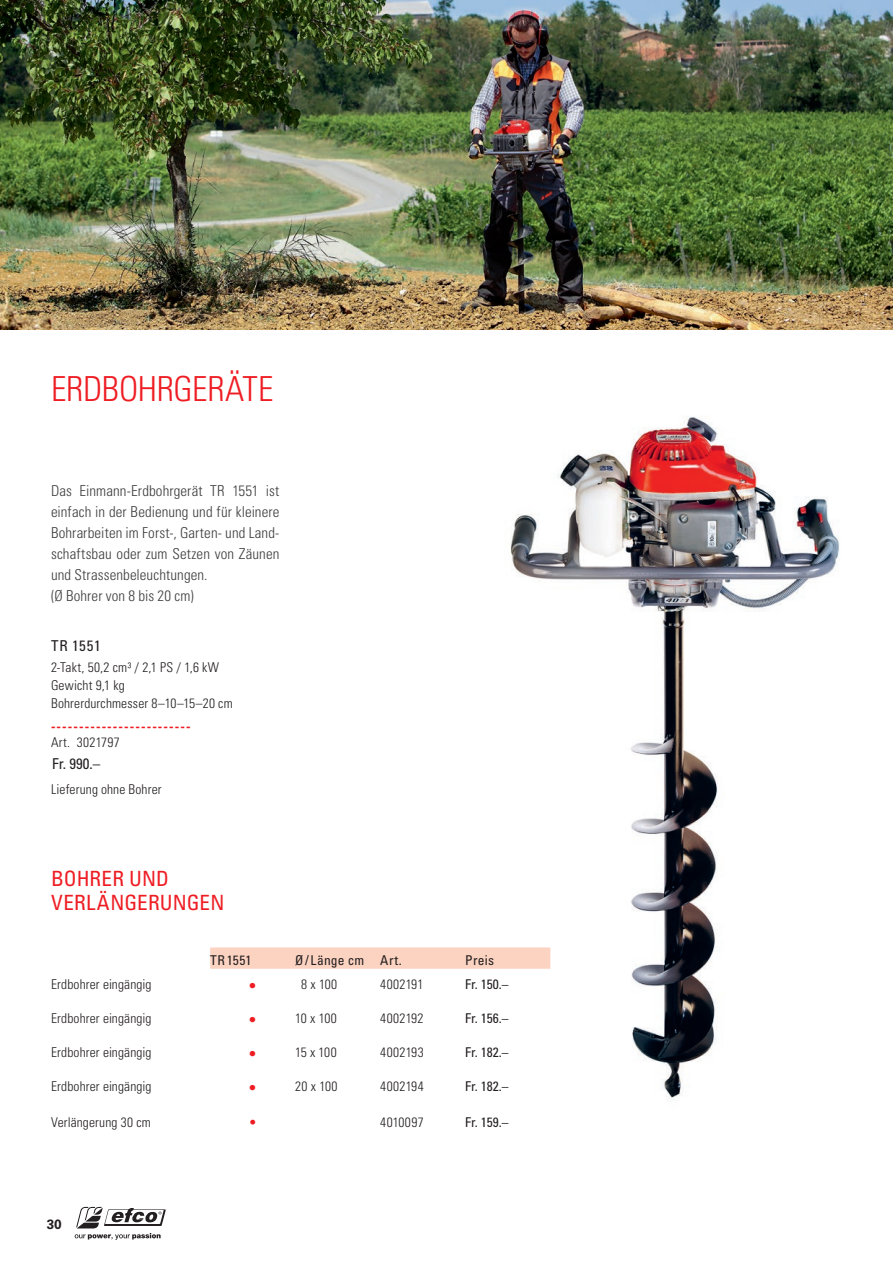
<style>
.page{position:relative;width:893px;height:1263px;background:#fff}
.page>*{position:absolute;margin:0;border:0;box-sizing:border-box;transform-origin:0 0}
._10_Seitentitel_Masc{font:300 condensed 34.5px "Univers LT Std";letter-spacing:-.01em;color:#ee1d23}
.Tabelle_Titel_Hero_B{font:condensed 21px/24px "Univers LT Pro";letter-spacing:.005em;color:#ee1d23}
._01_Grundschrift{font:300 condensed 15px/21px "Univers LT Std";letter-spacing:.005em;color:#3e3e3f;text-align:justify}
._60_Tabelle_Titel{font:condensed 15px "Univers LT Pro";letter-spacing:.015em;color:#231f20}
._66_Tabelle_Text{font:900 15px "Univers LT Pro 75";color:#ee1d23}
._66_Tabelle_Text-2{font:300 condensed 13.5px "Univers LT Std";letter-spacing:.01em;color:#231f20}
._67_Tabelle_Text_fet{font:condensed 13.5px "Univers LT Pro";color:#231f20}
._66_Tabelle_Text-3{font:300 condensed 13.5px "Univers LT Std";letter-spacing:.03em;color:#231f20}
._66_Tabelle_Text-4{font:700 13.5px/16.5px "Univers LT Std";color:#ee1d23}
.t1{font:700 13.5px "Univers LT Std";color:#231f20}
._66_Tabelle_Text-5{font:900 13.5px "Univers LT Pro 75";color:#ee1d23}
.s1{font-weight:300;font-stretch:condensed;color:#231f20}
</style>
<div class="page">
<svg style="left:75px;top:1206px;width:91px;height:34px"></svg>
<img style="left:510px;top:416px;width:330px;height:685px">
<img style="left:0;top:0;width:893px;height:330px">
<svg style="left:210px;top:947px;width:340px;height:22px;background:#fcd3c2"></svg>
<p class="_10_Seitentitel_Masc" style="left:51px;top:368px;width:224px">ERDBOHRGERÄTE</p>
<p class="_01_Grundschrift" style="left:51px;top:480px;width:230px">Das Einmann-Erdbohrgerät TR 1551 ist einfach in der Bedienung und für kleinere Bohrarbeiten im Forst-, Garten- und Land&shy;schaftsbau oder zum Setzen von Zäunen und Strassenbeleuchtungen.</p>
<p class="_01_Grundschrift" style="left:51px;top:585px;width:144px">(Ø Bohrer von 8 bis 20 cm)</p>
<p class="_60_Tabelle_Titel" style="left:51px;top:637px;width:51px">TR 1551</p>
<p class="_66_Tabelle_Text-3" style="left:51px;top:659px;width:170px">2-Takt, 50,2 cm³ / 2,1 PS / 1,6 kW</p>
<p class="_66_Tabelle_Text-2" style="left:51px;top:677px;width:75px">Gewicht 9,1 kg</p>
<p class="_66_Tabelle_Text-2" style="left:51px;top:695px;width:183px">Bohrerdurchmesser 8–10–15–20 cm</p>
<p class="_66_Tabelle_Text-4" style="left:51px;top:718px;width:141px">-------------------------<br><span class="s1">Art. 3021797</span></p>
<p class="_66_Tabelle_Text-2" style="left:51px;top:781px;width:112px">Lieferung ohne Bohrer</p>
<p class="_60_Tabelle_Titel" style="left:52px;top:754px;width:50px">Fr. 990.–</p>
<p class="Tabelle_Titel_Hero_B" style="left:51px;top:866px;width:175px">BOHRER UND<br>VERLÄNGERUNGEN</p>
<p class="_67_Tabelle_Text_fet" style="left:210px;top:951px;width:43px">TR1551</p>
<p class="_67_Tabelle_Text_fet" style="left:295px;top:951px;width:71px">Ø/ Länge cm</p>
<p class="_67_Tabelle_Text_fet" style="left:380px;top:951px;width:23px">Art.</p>
<p class="_67_Tabelle_Text_fet" style="left:465px;top:951px;width:30px">Preis</p>
<p class="_66_Tabelle_Text-2" style="left:51px;top:976px;width:102px">Erdbohrer eingängig</p>
<p class="_66_Tabelle_Text" style="left:249px;top:975px;width:9px">•</p>
<p class="_66_Tabelle_Text-2" style="left:301px;top:976px;width:37px">8 x 100</p>
<p class="_66_Tabelle_Text-2" style="left:380px;top:976px;width:45px">4002191</p>
<p class="_66_Tabelle_Text-2" style="left:51px;top:1010px;width:102px">Erdbohrer eingängig</p>
<p class="_66_Tabelle_Text" style="left:249px;top:1009px;width:9px">•</p>
<p class="_66_Tabelle_Text-2" style="left:295px;top:1010px;width:43px">10 x 100</p>
<p class="_66_Tabelle_Text-3" style="left:380px;top:1010px;width:45px">4002192</p>
<p class="_66_Tabelle_Text-2" style="left:51px;top:1044px;width:102px">Erdbohrer eingängig</p>
<p class="_66_Tabelle_Text" style="left:249px;top:1043px;width:9px">•</p>
<p class="_66_Tabelle_Text-2" style="left:295px;top:1044px;width:43px">15 x 100</p>
<p class="_66_Tabelle_Text-3" style="left:380px;top:1044px;width:45px">4002193</p>
<p class="_66_Tabelle_Text-2" style="left:51px;top:1078px;width:102px">Erdbohrer eingängig</p>
<p class="_66_Tabelle_Text" style="left:249px;top:1077px;width:9px">•</p>
<p class="_66_Tabelle_Text-2" style="left:295px;top:1078px;width:44px">20 x 100</p>
<p class="_66_Tabelle_Text-3" style="left:380px;top:1078px;width:45px">4002194</p>
<p class="_66_Tabelle_Text-2" style="left:51px;top:1114px;width:101px">Verlängerung 30 cm</p>
<p class="_66_Tabelle_Text-5" style="left:249px;top:1112px;width:8px">•</p>
<p class="_66_Tabelle_Text-3" style="left:380px;top:1114px;width:45px">4010097</p>
<p class="t1" style="left:47px;top:1216px;width:17px">30</p>
<p class="_67_Tabelle_Text_fet" style="left:465px;top:976px;width:45px">Fr. 150.–</p>
<p class="_67_Tabelle_Text_fet" style="left:465px;top:1010px;width:45px">Fr. 156.–</p>
<p class="_67_Tabelle_Text_fet" style="left:465px;top:1044px;width:45px">Fr. 182.–</p>
<p class="_67_Tabelle_Text_fet" style="left:465px;top:1078px;width:45px">Fr. 182.–</p>
<p class="_67_Tabelle_Text_fet" style="left:465px;top:1113px;width:45px">Fr. 159.–</p>
</div>
